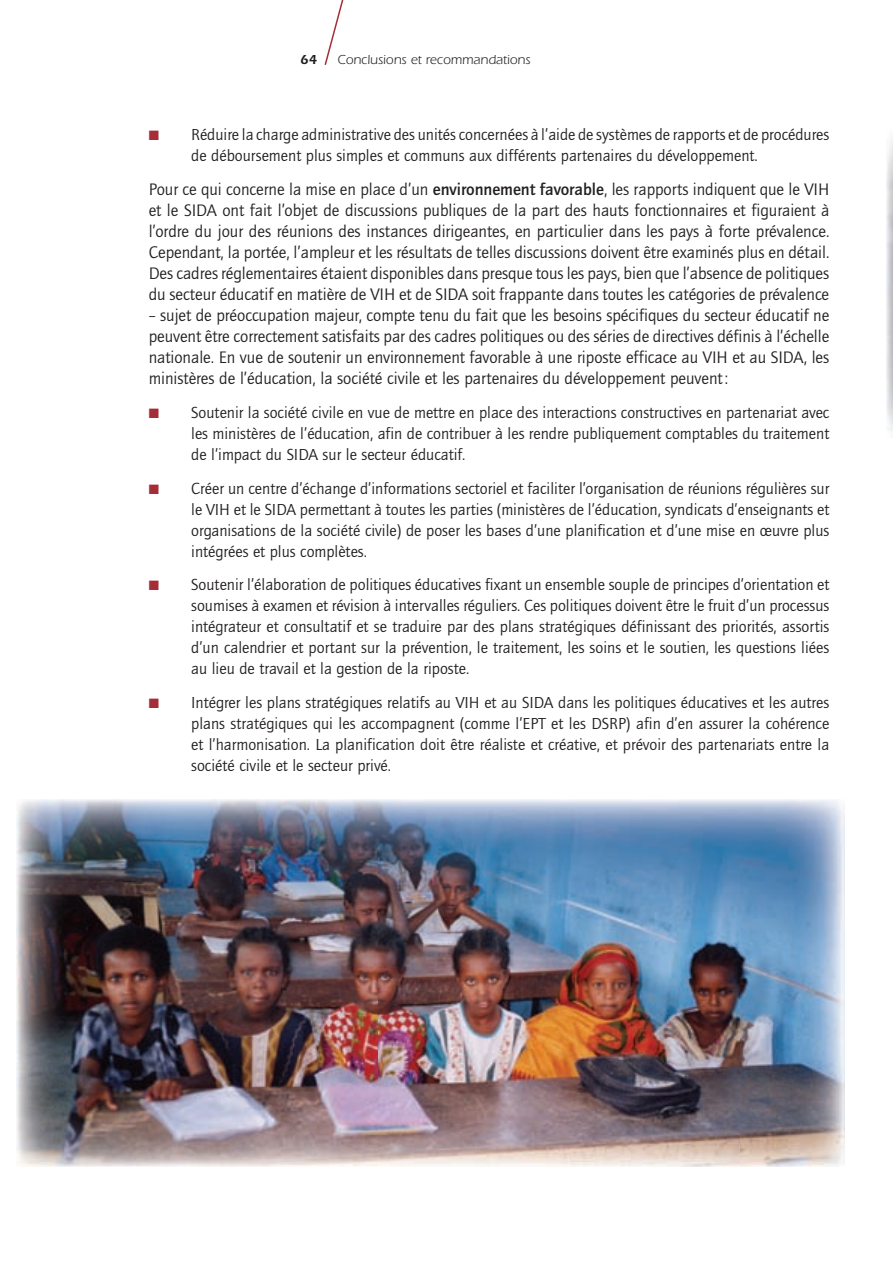
<style>
.page{position:relative;width:893px;height:1263px;background:#fff}
.page>*{position:absolute;margin:0;border:0;box-sizing:border-box;transform-origin:0 0}
.t1{font:17.25px/21px "Quay Itc T";letter-spacing:-.005em;color:#231f20;text-align:justify}
.t2{font:16.5px/21px "Quay Itc T";color:#231f20;text-align:justify}
.t3{font:13.5px "Itc Eras";color:#231f20}
.t4{font:600 13.5px "Itc Eras";color:#231f20}
.s1{color:#a42d37}
.s2{font-weight:700}
</style>
<div class="page">
<svg style="left:324px;top:0;width:20px;height:65px"></svg>
<img style="left:886px;top:139px;width:6px;height:292px">
<img style="left:17px;top:799px;width:827px;height:368px">
<p class="t4" style="left:300px;top:54px;width:19px">64</p>
<p class="t3" style="left:337px;top:54px;width:195px">Conclusions et recommandations</p>
<p class="t2" style="left:191px;top:126px;width:639px;text-indent:-43px"><span class="s1">■</span> Réduire la charge administrative des unités concernées à l’aide de systèmes de rapports et de procédures de déboursement plus simples et communs aux différents partenaires du développement.</p>
<p class="t1" style="left:149px;top:180px;width:682px">Pour ce qui concerne la mise en place d’un <span class="s2">environnement favorable</span>, les rapports indiquent que le VIH et le SIDA ont fait l’objet de discussions publiques de la part des hauts fonctionnaires et figuraient à l’ordre du jour des réunions des instances dirigeantes, en particulier dans les pays à forte prévalence.<br>Cependant, la portée, l’ampleur et les résultats de telles discussions doivent être examinés plus en détail.<br>Des cadres réglementaires étaient disponibles dans presque tous les pays, bien que l’absence de politiques du secteur éducatif en matière de VIH et de SIDA soit frappante dans toutes les catégories de prévalence</p>
<p class="t1" style="left:149px;top:306px;width:682px">– sujet de préoccupation majeur, compte tenu du fait que les besoins spécifiques du secteur éducatif ne peuvent être correctement satisfaits par des cadres politiques ou des séries de directives définis à l’échelle nationale. En vue de soutenir un environnement favorable à une riposte efficace au VIH et au SIDA, les ministères de l’éducation, la société civile et les partenaires du développement peuvent :</p>
<p class="t2" style="left:191px;top:403px;width:639px;text-indent:-43px"><span class="s1">■</span> Soutenir la société civile en vue de mettre en place des interactions constructives en partenariat avec les ministères de l’éducation, afin de contribuer à les rendre publiquement comptables du traitement de l’impact du SIDA sur le secteur éducatif.</p>
<p class="t2" style="left:191px;top:479px;width:639px;text-indent:-43px"><span class="s1">■</span> Créer un centre d’échange d’informations sectoriel et faciliter l’organisation de réunions régulières sur le VIH et le SIDA permettant à toutes les parties (ministères de l’éducation, syndicats d’enseignants et organisations de la société civile) de poser les bases d’une planification et d’une mise en œuvre plus intégrées et plus complètes.</p>
<p class="t2" style="left:191px;top:576px;width:639px;text-indent:-43px"><span class="s1">■</span> Soutenir l’élaboration de politiques éducatives fixant un ensemble souple de principes d’orientation et soumises à examen et révision à intervalles réguliers. Ces politiques doivent être le fruit d’un processus intégrateur et consultatif et se traduire par des plans stratégiques définissant des priorités, assortis d’un calendrier et portant sur la prévention, le traitement, les soins et le soutien, les questions liées au lieu de travail et la gestion de la riposte.</p>
<p class="t2" style="left:191px;top:693px;width:639px;text-indent:-43px"><span class="s1">■</span> Intégrer les plans stratégiques relatifs au VIH et au SIDA dans les politiques éducatives et les autres plans stratégiques qui les accompagnent (comme l’EPT et les DSRP) afin d’en assurer la cohérence et l’harmonisation. La planification doit être réaliste et créative, et prévoir des partenariats entre la société civile et le secteur privé.</p>
</div>
